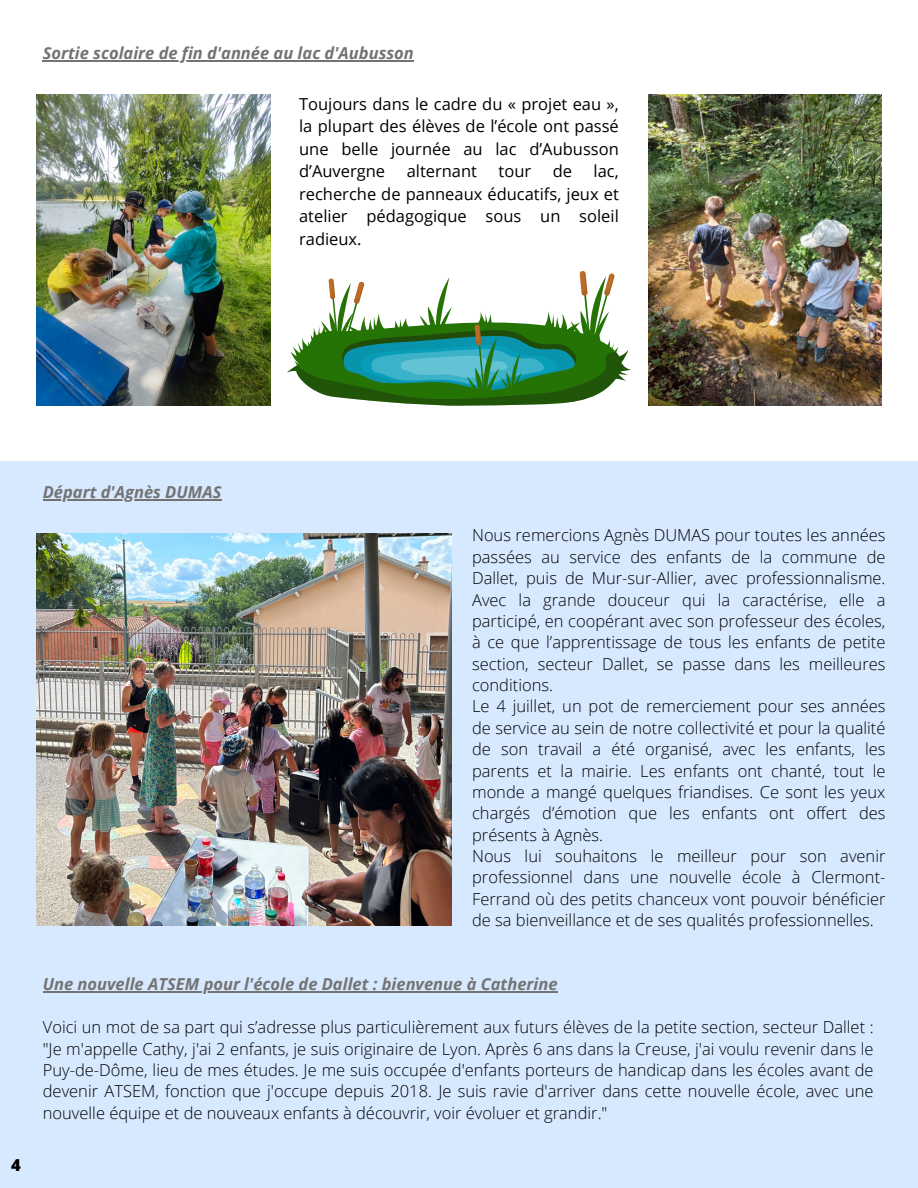
<style>
.page{position:relative;width:918px;height:1188px;background:#fff}
.page>*{position:absolute;margin:0;border:0;box-sizing:border-box;transform-origin:0 0}
.t1{font:300 16.5px/21.3px "Open Sans";color:#000;text-align:justify}
.t2{font:16.5px/22.5px "Open Sans";color:#000;text-align:justify}
.t3{font:italic 700 16.5px "Open Sans";color:#737373}
.t4{font:800 16.5px "Open Sans";color:#000}
</style>
<div class="page">
<img style="left:36px;top:95px;width:234px;height:310px">
<svg style="left:287px;top:271px;width:345px;height:135px"></svg>
<img style="left:648px;top:95px;width:233px;height:310px">
<div style="left:0;top:462px;width:918px;height:726px;background:#d7e9ff"></div>
<img style="left:36px;top:534px;width:415px;height:392px">
<hr style="left:43px;top:60px;width:371px;height:2px;background:#737373">
<hr style="left:43px;top:499px;width:178px;height:1px;background:#737373">
<hr style="left:43px;top:992px;width:515px;height:1px;background:#737373">
<p class="t3" style="left:43px;top:42px;width:373px">Sortie scolaire de fin d'année au lac d'Aubusson</p>
<p class="t2" style="left:299px;top:92px;width:321px">Toujours dans le cadre du « projet eau », la plupart des élèves de l’école ont passé une belle journée au lac d’Aubusson d’Auvergne</p>
<p class="t2" style="left:299px;top:160px;width:321px;text-indent:295px">lac, recherche de panneaux éducatifs, jeux et atelier pédagogique sous un soleil radieux.</p>
<p class="t2" style="left:407px;top:160px;width:72px">alternant</p>
<p class="t2" style="left:499px;top:160px;width:34px">tour</p>
<p class="t2" style="left:553px;top:160px;width:21px">de</p>
<p class="t4" style="left:11px;top:1154px;width:11px">4</p>
<p class="t3" style="left:43px;top:481px;width:180px">Départ d'Agnès DUMAS</p>
<p class="t1" style="left:472px;top:524px;width:415px">Nous remercions Agnès DUMAS pour toutes les années passées au service des enfants de la commune de Dallet, puis de Mur-sur-Allier, avec professionnalisme.<br>Avec la grande douceur qui la caractérise, elle a participé, en coopérant avec son professeur des écoles, à ce que l’apprentissage de tous les enfants de petite section, secteur Dallet, se passe dans les meilleures conditions.</p>
<p class="t1" style="left:472px;top:695px;width:415px">Le 4 juillet, un pot de remerciement pour ses années de service au sein de notre collectivité et pour la qualité de son travail a été organisé, avec les enfants, les parents et la mairie. Les enfants ont chanté, tout le monde a mangé quelques friandises. Ce sont les yeux chargés d’émotion que les enfants ont offert des présents à Agnès.</p>
<p class="t1" style="left:472px;top:845px;width:415px">Nous lui souhaitons le meilleur pour son avenir professionnel dans une nouvelle école à Clermont-Ferrand où des petits chanceux vont pouvoir bénéficier de sa bienveillance et de ses qualités professionnelles.</p>
<p class="t3" style="left:43px;top:973px;width:516px">Une nouvelle ATSEM pour l'école de Dallet : bienvenue à Catherine</p>
<p class="t1" style="left:43px;top:1016px;width:832px">Voici un mot de sa part qui s’adresse plus particulièrement aux futurs élèves de la petite section, secteur Dallet : "Je m'appelle Cathy, j'ai 2 enfants, je suis originaire de Lyon. Après 6 ans dans la Creuse, j'ai voulu revenir dans le Puy-de-Dôme, lieu de mes études. Je me suis occupée d'enfants porteurs de handicap dans les écoles avant de devenir ATSEM, fonction que j'occupe depuis 2018. Je suis ravie d'arriver dans cette nouvelle école, avec une nouvelle équipe et de nouveaux enfants à découvrir, voir évoluer et grandir."</p>
</div>
